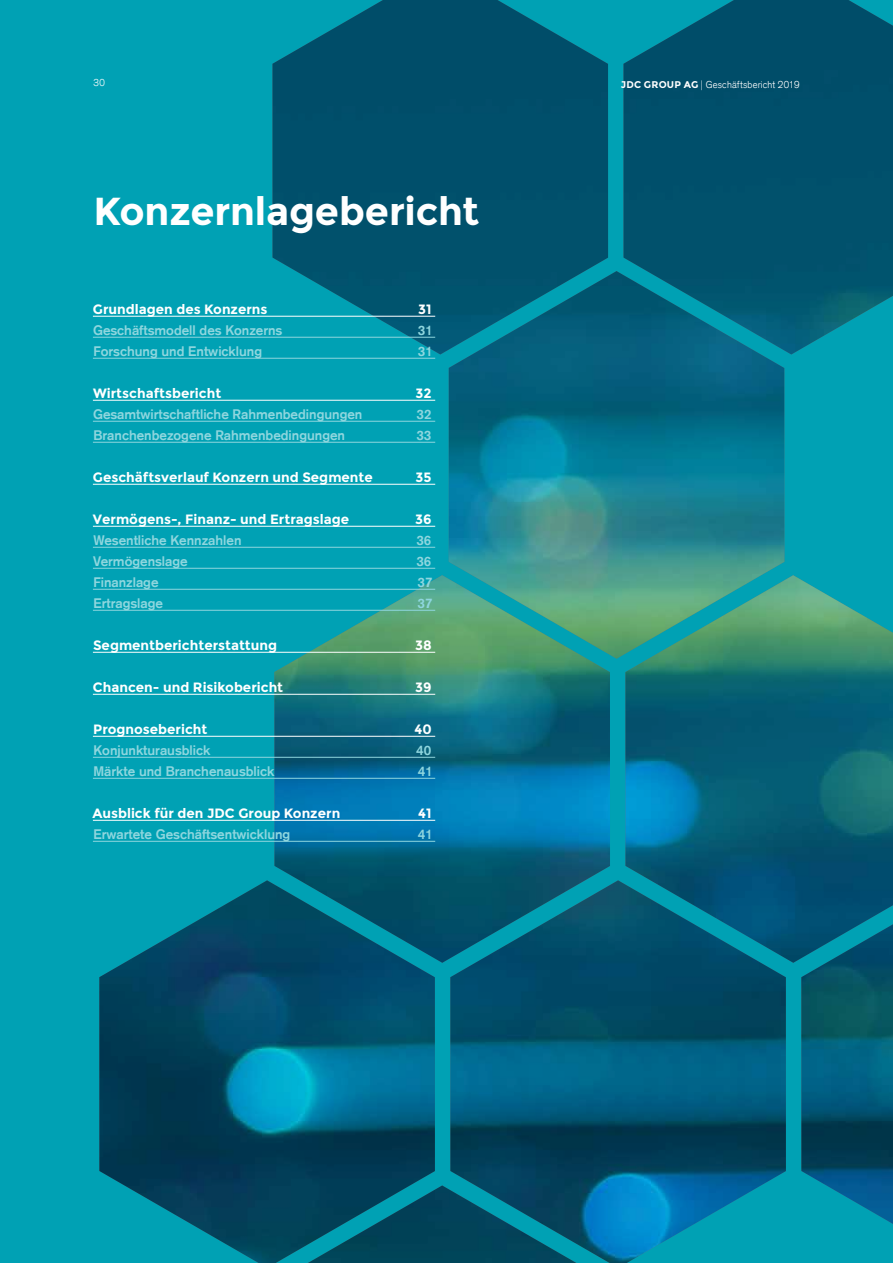
<style>
.page{position:relative;width:893px;height:1263px;background:#00a1b4}
.page>*{position:absolute;margin:0;border:0;box-sizing:border-box;transform-origin:0 0}
.t1{font:700 39px "Montserrat";letter-spacing:-.005em;color:#fff}
.t2{font:700 13.5px "Akzidenz Grotesk";color:#8fd6de}
.t3{font:700 13.5px "Montserrat";color:#fff}
.t4{font:300 9.75px "Akzidenz Grotesk";letter-spacing:.02em;color:#fff}
.t5{font:700 9.75px "Montserrat";color:#fff}
.s1{font-family:"Montserrat";font-weight:700}
</style>
<div class="page">
<img style="left:99px;top:0;width:794px;height:1263px">
<hr style="left:93px;top:316px;width:342px;height:1px;background:#fff">
<hr style="left:93px;top:400px;width:342px;height:1px;background:#fff">
<hr style="left:93px;top:484px;width:342px;height:1px;background:#fff">
<hr style="left:93px;top:526px;width:342px;height:1px;background:#fff">
<hr style="left:93px;top:652px;width:342px;height:1px;background:#fff">
<hr style="left:93px;top:694px;width:342px;height:1px;background:#fff">
<hr style="left:93px;top:736px;width:342px;height:1px;background:#fff">
<hr style="left:93px;top:820px;width:342px;height:1px;background:#fff">
<hr style="left:93px;top:337px;width:342px;height:1px;background:#8fd6de">
<hr style="left:93px;top:358px;width:342px;height:1px;background:#8fd6de">
<hr style="left:93px;top:421px;width:342px;height:1px;background:#8fd6de">
<hr style="left:93px;top:442px;width:342px;height:1px;background:#8fd6de">
<hr style="left:93px;top:547px;width:342px;height:1px;background:#8fd6de">
<hr style="left:93px;top:568px;width:342px;height:1px;background:#8fd6de">
<hr style="left:93px;top:589px;width:342px;height:1px;background:#8fd6de">
<hr style="left:93px;top:610px;width:342px;height:1px;background:#8fd6de">
<hr style="left:93px;top:757px;width:342px;height:1px;background:#8fd6de">
<hr style="left:93px;top:778px;width:342px;height:1px;background:#8fd6de">
<hr style="left:93px;top:841px;width:342px;height:1px;background:#8fd6de">
<p class="t4" style="left:94px;top:76px;width:13px">30</p>
<p class="t4" style="left:621px;top:78px;width:180px"><span class="s1">JDC GROUP AG</span> | Geschäftsbericht 2019</p>
<p class="t5" style="left:787px;top:79px;width:14px">30</p>
<h1 class="t1" style="left:94px;top:188px;width:387px">Konzernlagebericht</h1>
<p class="t3" style="left:93px;top:301px;width:176px">Grundlagen des Konzerns</p>
<p class="t3" style="left:418px;top:301px;width:15px">31</p>
<p class="t2" style="left:93px;top:322px;width:191px">Geschäftsmodell des Konzerns</p>
<p class="t2" style="left:418px;top:322px;width:17px">31</p>
<p class="t2" style="left:94px;top:343px;width:170px">Forschung und Entwicklung</p>
<p class="t2" style="left:418px;top:343px;width:17px">31</p>
<p class="t3" style="left:93px;top:385px;width:130px">Wirtschaftsbericht</p>
<p class="t3" style="left:416px;top:385px;width:18px">32</p>
<p class="t2" style="left:93px;top:406px;width:271px">Gesamtwirtschaftliche Rahmenbedingungen</p>
<p class="t2" style="left:417px;top:406px;width:17px">32</p>
<p class="t2" style="left:94px;top:427px;width:253px">Branchenbezogene Rahmenbedingungen</p>
<p class="t2" style="left:416px;top:427px;width:17px">33</p>
<p class="t3" style="left:93px;top:469px;width:281px">Geschäftsverlauf Konzern und Segmente</p>
<p class="t3" style="left:416px;top:469px;width:18px">35</p>
<p class="t3" style="left:93px;top:511px;width:258px">Vermögens-, Finanz- und Ertragslage</p>
<p class="t3" style="left:415px;top:511px;width:18px">36</p>
<p class="t2" style="left:93px;top:532px;width:150px">Wesentliche Kennzahlen</p>
<p class="t2" style="left:416px;top:532px;width:17px">36</p>
<p class="t2" style="left:93px;top:553px;width:96px">Vermögenslage</p>
<p class="t2" style="left:416px;top:553px;width:17px">36</p>
<p class="t2" style="left:94px;top:574px;width:67px">Finanzlage</p>
<p class="t2" style="left:418px;top:574px;width:17px">37</p>
<p class="t2" style="left:94px;top:595px;width:71px">Ertragslage</p>
<p class="t2" style="left:418px;top:595px;width:17px">37</p>
<p class="t3" style="left:93px;top:637px;width:186px">Segmentberichterstattung</p>
<p class="t3" style="left:415px;top:637px;width:18px">38</p>
<p class="t3" style="left:93px;top:679px;width:192px">Chancen- und Risikobericht</p>
<p class="t3" style="left:415px;top:679px;width:18px">39</p>
<p class="t3" style="left:93px;top:721px;width:116px">Prognosebericht</p>
<p class="t3" style="left:414px;top:721px;width:19px">40</p>
<p class="t2" style="left:94px;top:742px;width:118px">Konjunkturausblick</p>
<p class="t2" style="left:416px;top:742px;width:17px">40</p>
<p class="t2" style="left:94px;top:763px;width:182px">Märkte und Branchenausblick</p>
<p class="t2" style="left:418px;top:763px;width:17px">41</p>
<p class="t3" style="left:92px;top:805px;width:249px">Ausblick für den JDC Group Konzern</p>
<p class="t3" style="left:418px;top:805px;width:15px">41</p>
<p class="t2" style="left:94px;top:826px;width:198px">Erwartete Geschäftsentwicklung</p>
<p class="t2" style="left:418px;top:826px;width:17px">41</p>
</div>
